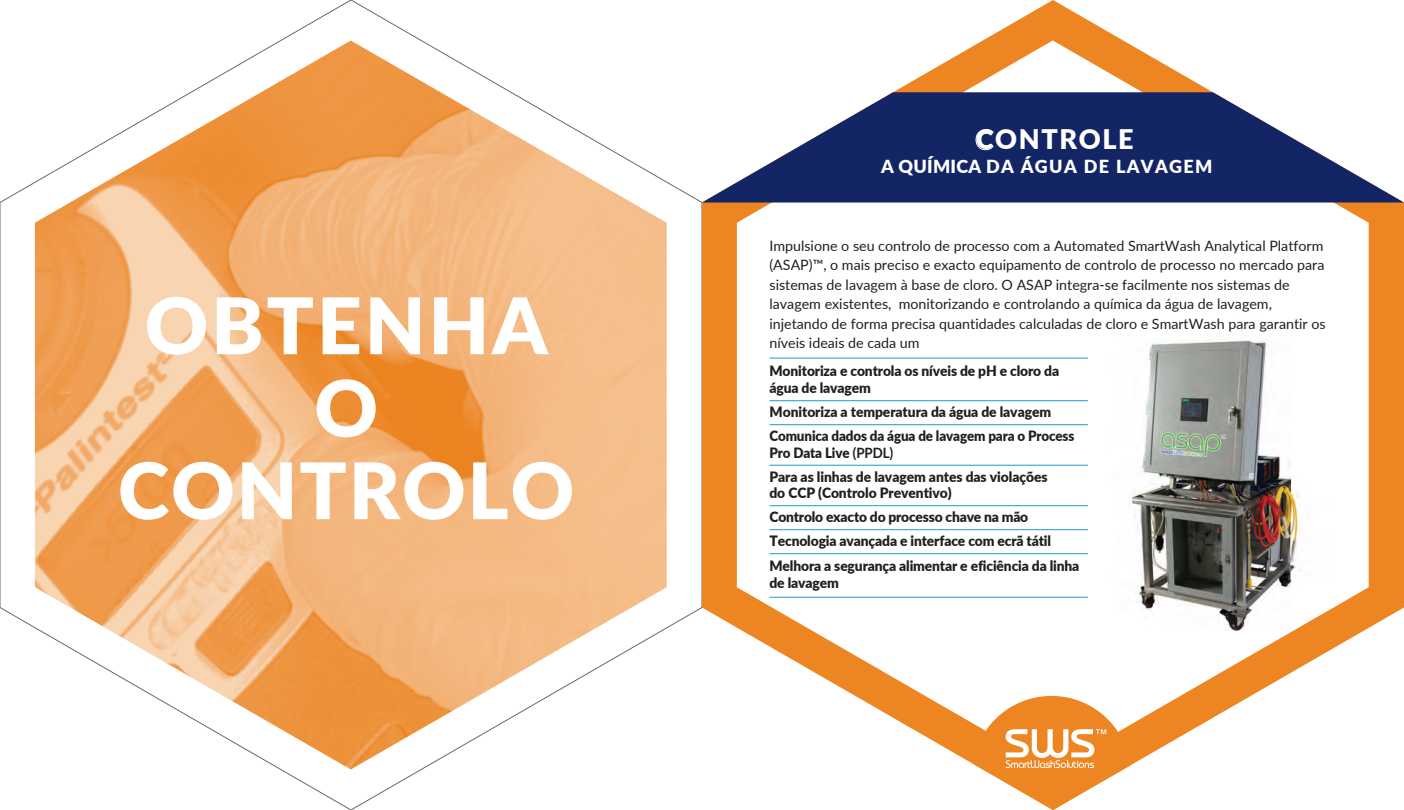
<style>
.page{position:relative;width:1404px;height:810px;background:#fff}
.page>*{position:absolute;margin:0;border:0;box-sizing:border-box;transform-origin:0 0}
.outer_titles{font:900 78px/82.5px "Lato";letter-spacing:.025em;color:#fff;text-align:center}
.headers{font:900 27px "Lato";letter-spacing:.06em;color:#fff}
.headers-2{font:900 18px "Lato";letter-spacing:.075em;color:#fff}
.Hex_body_copy{font:14.25px/19.5px "Lato";color:#231f20}
.bullet_list{font:900 14.25px/16.5px "Lato";letter-spacing:-.01em;color:#231f20}
.bullet_list-2{font:900 14.25px/16.5px "Lato";letter-spacing:-.01em;color:#231f20;scale:.94 1}
.s1{font-weight:700}
</style>
<div class="page">
<img style="left:35px;top:40px;width:632px;height:730px">
<svg style="left:702px;top:0;width:702px;height:628px;fill:#ed8622"></svg>
<svg style="left:737px;top:40px;width:632px;height:725px"></svg>
<svg style="left:702px;top:92px;width:702px;height:111px;fill:#132564"></svg>
<svg style="left:972px;top:696px;width:159px;height:114px"></svg>
<hr style="left:770px;top:358px;width:318px;height:1px;background:#2198cc">
<hr style="left:770px;top:400px;width:318px;height:1px;background:#2198cc">
<hr style="left:770px;top:424px;width:318px;height:1px;background:#2198cc">
<hr style="left:770px;top:465px;width:318px;height:1px;background:#2198cc">
<hr style="left:770px;top:505px;width:318px;height:1px;background:#2198cc">
<hr style="left:770px;top:529px;width:318px;height:1px;background:#2198cc">
<hr style="left:770px;top:553px;width:318px;height:1px;background:#2198cc">
<hr style="left:770px;top:597px;width:318px;height:1px;background:#2198cc">
<img style="left:1108px;top:316px;width:224px;height:314px">
<p class="outer_titles" style="left:118px;top:281px;width:458px">OBTENHA<br>O<br>CONTROLO</p>
<p class="headers" style="left:976px;top:119px;width:159px">CONTROLE</p>
<p class="headers-2" style="left:881px;top:153px;width:333px">A QUÍMICA DA ÁGUA DE LAVAGEM</p>
<p class="Hex_body_copy" style="left:770px;top:235px;width:558px">Impulsione o seu controlo de processo com a Automated SmartWash Analytical Platform (ASAP)™, o mais preciso e exacto equipamento de controlo de processo no mercado para sistemas de lavagem à base de cloro. O ASAP integra-se facilmente nos sistemas de lavagem existentes, monitorizando e controlando a química da água de lavagem, injetando de forma precisa quantidades calculadas de cloro e SmartWash para garantir os níveis ideais de cada um</p>
<p class="bullet_list" style="left:769px;top:362px;width:291px">Monitoriza e controla os níveis de pH e cloro da água de lavagem</p>
<p class="bullet_list" style="left:770px;top:403px;width:283px">Monitoriza a temperatura da água de lavagem</p>
<p class="bullet_list-2" style="left:769px;top:427px;width:326px">Comunica dados da água de lavagem para o Process<br>Pro Data Live <span class="s1">(PPDL)</span></p>
<p class="bullet_list" style="left:769px;top:468px;width:280px">Para as linhas de lavagem antes das violações do CCP (Controlo Preventivo)</p>
<p class="bullet_list" style="left:770px;top:508px;width:260px">Controlo exacto do processo chave na mão</p>
<p class="bullet_list" style="left:770px;top:532px;width:283px">Tecnologia avançada e interface com ecrã tátil</p>
<p class="bullet_list" style="left:770px;top:557px;width:311px;line-height:17.1px">Melhora a segurança alimentar e eficiência da linha de lavagem</p>
</div>
